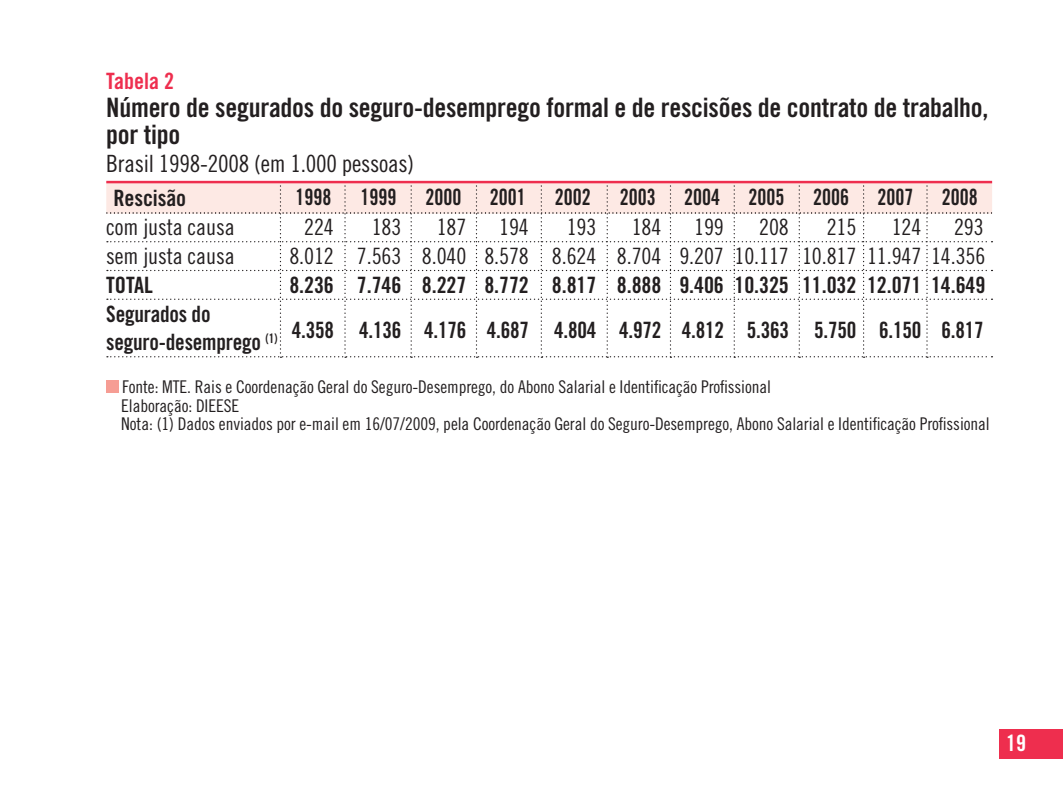
<style>
.page{position:relative;width:1063px;height:794px;background:#fff}
.page>*{position:absolute;margin:0;border:0;box-sizing:border-box;transform-origin:0 0}
.t1{font:26.75px/27.5px "Trade Gothic Bold Cond Twenty";letter-spacing:-.01em;color:#231f20}
.t2{font:23.75px "Trade Gothic Cond Eighteen";letter-spacing:-.01em;color:#231f20}
.t3{font:22.5px "Trade Gothic Cond Eighteen";letter-spacing:-.005em;color:#231f20}
.t4{font:22.5px/16.2px "Trade Gothic Bold Cond Twenty";letter-spacing:-.005em;color:#231f20;scale:.96 1}
.t5{font:22.5px "Trade Gothic Bold Cond Twenty";letter-spacing:-.005em;color:#231f20}
.t6{font:22.5px "Trade Gothic Bold Cond Twenty";letter-spacing:-.005em;color:#231f20;scale:.9 1}
.t7{font:22.5px "Trade Gothic Bold Cond Twenty";color:#ee2e4e}
.t8{font:22.5px "Trade Gothic Bold Cond Twenty";color:#fff}
.t9{font:17.5px/18.8px "Trade Gothic Cond Eighteen";letter-spacing:-.005em;color:#231f20}
</style>
<div class="page">
<div style="left:999px;top:729px;width:64px;height:29px;background:#ee2e4e"></div>
<div style="left:106px;top:380px;width:12px;height:13px;background:#f69d94"></div>
<svg style="left:106px;top:181px;width:887px;height:177px"></svg>
<hr style="left:106px;top:181px;width:886px;height:2px;background:#ee2e4e">
<p class="t7" style="left:106px;top:67px;width:69px">Tabela 2</p>
<h1 class="t1" style="left:106px;top:93px;width:884px">Número de segurados do seguro-desemprego formal e de rescisões de contrato de trabalho, por tipo</h1>
<h2 class="t2" style="left:106px;top:149px;width:309px">Brasil 1998-2008 (em 1.000 pessoas)</h2>
<p class="t5" style="left:113px;top:184px;width:74px">Rescisão</p>
<p class="t6" style="left:295px;top:183px;width:41px">1998</p>
<p class="t6" style="left:360px;top:183px;width:41px">1999</p>
<p class="t6" style="left:425px;top:183px;width:41px">2000</p>
<p class="t6" style="left:490px;top:183px;width:41px">2001</p>
<p class="t6" style="left:555px;top:183px;width:41px">2002</p>
<p class="t6" style="left:620px;top:183px;width:41px">2003</p>
<p class="t6" style="left:684px;top:183px;width:41px">2004</p>
<p class="t6" style="left:749px;top:183px;width:41px">2005</p>
<p class="t6" style="left:813px;top:183px;width:41px">2006</p>
<p class="t6" style="left:877px;top:183px;width:41px">2007</p>
<p class="t6" style="left:942px;top:183px;width:41px">2008</p>
<p class="t3" style="left:106px;top:214px;width:130px">com justa causa</p>
<p class="t3" style="left:304px;top:214px;width:31px">224</p>
<p class="t3" style="left:372px;top:214px;width:31px">183</p>
<p class="t3" style="left:437px;top:214px;width:31px">187</p>
<p class="t3" style="left:499px;top:214px;width:31px">194</p>
<p class="t3" style="left:567px;top:214px;width:31px">193</p>
<p class="t3" style="left:632px;top:214px;width:31px">184</p>
<p class="t3" style="left:694px;top:214px;width:31px">199</p>
<p class="t3" style="left:759px;top:214px;width:31px">208</p>
<p class="t3" style="left:827px;top:214px;width:31px">215</p>
<p class="t3" style="left:892px;top:214px;width:31px">124</p>
<p class="t3" style="left:954px;top:214px;width:31px">293</p>
<p class="t3" style="left:106px;top:243px;width:130px">sem justa causa</p>
<p class="t3" style="left:289px;top:243px;width:698px">8.012 7.563 8.040 8.578 8.624 8.704 9.207 10.117 10.817 11.947 14.356</p>
<p class="t5" style="left:106px;top:271px;width:48px">TOTAl</p>
<p class="t5" style="left:289px;top:271px;width:698px">8.236 7.746 8.227 8.772 8.817 8.888 9.406 10.325 11.032 12.071 14.649</p>
<p class="t4" style="left:106px;top:305px;width:916px">Segurados do<br>seguro-desemprego <sub>(1)</sub> 4.358 4.136 4.176 4.687 4.804 4.972 4.812 5.363 5.750 6.150 6.817</p>
<p class="t9" style="left:121px;top:377px;width:870px">Fonte: MTE. Rais e Coordenação Geral do Seguro-Desemprego, do Abono Salarial e Identificação Profissional<br>Elaboração: DIEESE<br>Nota: (1) Dados enviados por e-mail em 16/07/2009, pela Coordenação Geral do Seguro-Desemprego, Abono Salarial e Identificação Profissional</p>
<p class="t8" style="left:1006px;top:729px;width:21px">19</p>
</div>
